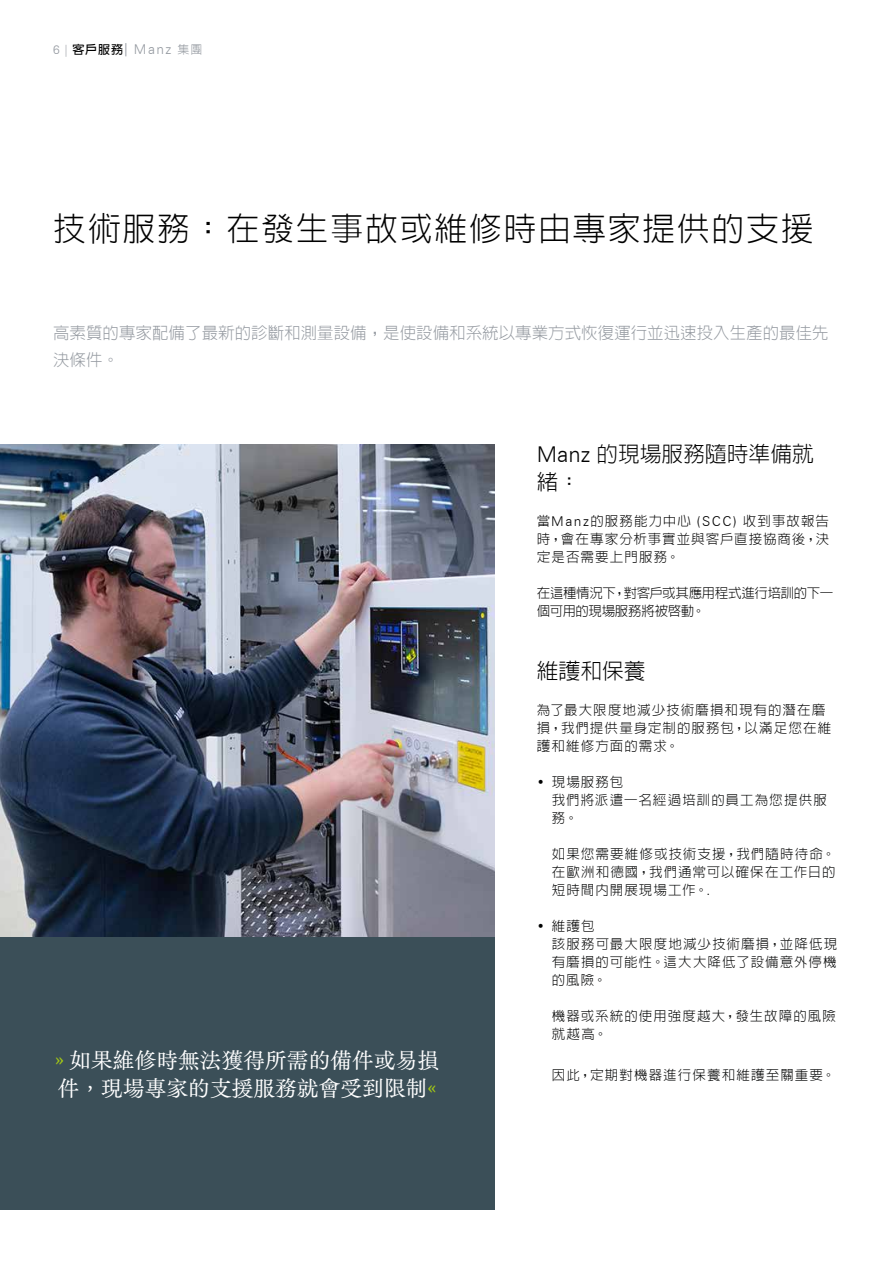
<style>
.page{position:relative;width:893px;height:1263px;background:#fff}
.page>*{position:absolute;margin:0;border:0;box-sizing:border-box;transform-origin:0 0}
.t1{font:300 33px "Lin Gothic";letter-spacing:.05em;color:#000}
.t2{font:21.75px/27.8px "Ku Mincho";color:#fff}
.t3{font:300 21.75px/27.8px "Lin Gothic";color:#000}
.t4{font:300 16.5px/27px "Lin Gothic";color:#9499a0}
.t5{font:300 13.5px/18px "Lin Gothic";letter-spacing:.08em;color:#010202}
.t6{font:300 13.5px/18px "Lin Gothic";letter-spacing:.07em;color:#000;text-align:justify}
.t7{font:300 13.5px/18px "Lin Gothic";letter-spacing:-.03em;color:#000}
.t8{font:700 12px "New Gothic";color:#000}
.s1{font-family:"Zurich BT";font-weight:300;color:#9499a0}
.s2{font-family:"FZZDXJW GB1 0";font-weight:400;font-size:13.5px;color:#9499a0}
.s3{font-family:"Zurich BT";font-weight:300;font-size:13.5px;color:#9499a0}
.s4{font-family:"Lin Gothic";font-weight:300;color:#9499a0}
.s5{font-family:"Chaparral Pro";color:#a2c616}
.s6{font-family:"Zurich BT"}
.s7{color:#000}
</style>
<div class="page">
<img style="left:0;top:444px;width:494px;height:493px">
<div style="left:0;top:937px;width:494px;height:273px;background:#3b4f58"></div>
<p class="t8" style="left:53px;top:43px;width:151px"><span class="s1">6 |</span> 客戶服務<span class="s2">|</span> <span class="s3">Manz</span> <span class="s4">集團</span></p>
<h1 class="t1" style="left:53px;top:212px;width:762px">技術服務：在發生事故或維修時由專家提供的支援</h1>
<p class="t4" style="left:53px;top:319px;width:777px">高素質的專家配備了最新的診斷和測量設備，是使設備和系統以專業方式恢復運行並迅速投入生產的最佳先決條件。</p>
<h2 class="t2" style="left:55px;top:1047px;width:386px"><span class="s5">»</span> 如果維修時無法獲得所需的備件或易損件，現場專家的支援服務就會受到限制<span class="s5">«</span></h2>
<h2 class="t3" style="left:537px;top:440px;width:279px"><span class="s6">Manz</span> 的現場服務隨時準備就緒：</h2>
<p class="t6" style="left:537px;top:511px;width:294px">當<span class="s6">Manz</span>的服務能力中心 <span class="s6">(SCC)</span> 收到事故報告時，會在專家分析事實並與客戶直接協商後，決定是否需要上門服務。</p>
<p class="t7" style="left:537px;top:583px;width:298px">在這種情況下，對客戶或其應用程式進行培訓的下一個可用的現場服務將被啟動。</p>
<h2 class="t3" style="left:537px;top:657px;width:110px">維護和保養</h2>
<p class="t6" style="left:537px;top:701px;width:296px;text-align:left">為了最大限度地減少技術磨損和現有的潛在磨損，我們提供量身定制的服務包，以滿足您在維護和維修方面的需求。</p>
<p class="t5" style="left:552px;top:773px;width:277px;text-indent:-15px"><span class="s6">•</span> 現場服務包<br>我們將派遣一名經過培訓的員工為您提供服務。</p>
<p class="t5" style="left:552px;top:845px;width:285px;text-align:justify">如果您需要維修或技術支援，我們隨時待命。在歐洲和德國，我們通常可以確保在工作日的短時間內開展現場工作。<span class="s6">.</span></p>
<p class="t5" style="left:552px;top:917px;width:287px;text-indent:-15px"><span class="s6">•</span> <span class="s7">維護包<br></span>該服務可最大限度地減少技術磨損，並降低現有磨損的可能性。這大大降低了設備意外停機的風險。</p>
<p class="t5" style="left:552px;top:1007px;width:285px">機器或系統的使用強度越大，發生故障的風險就越高。</p>
<p class="t5" style="left:552px;top:1066px;width:285px">因此，定期對機器進行保養和維護至關重要。</p>
</div>
